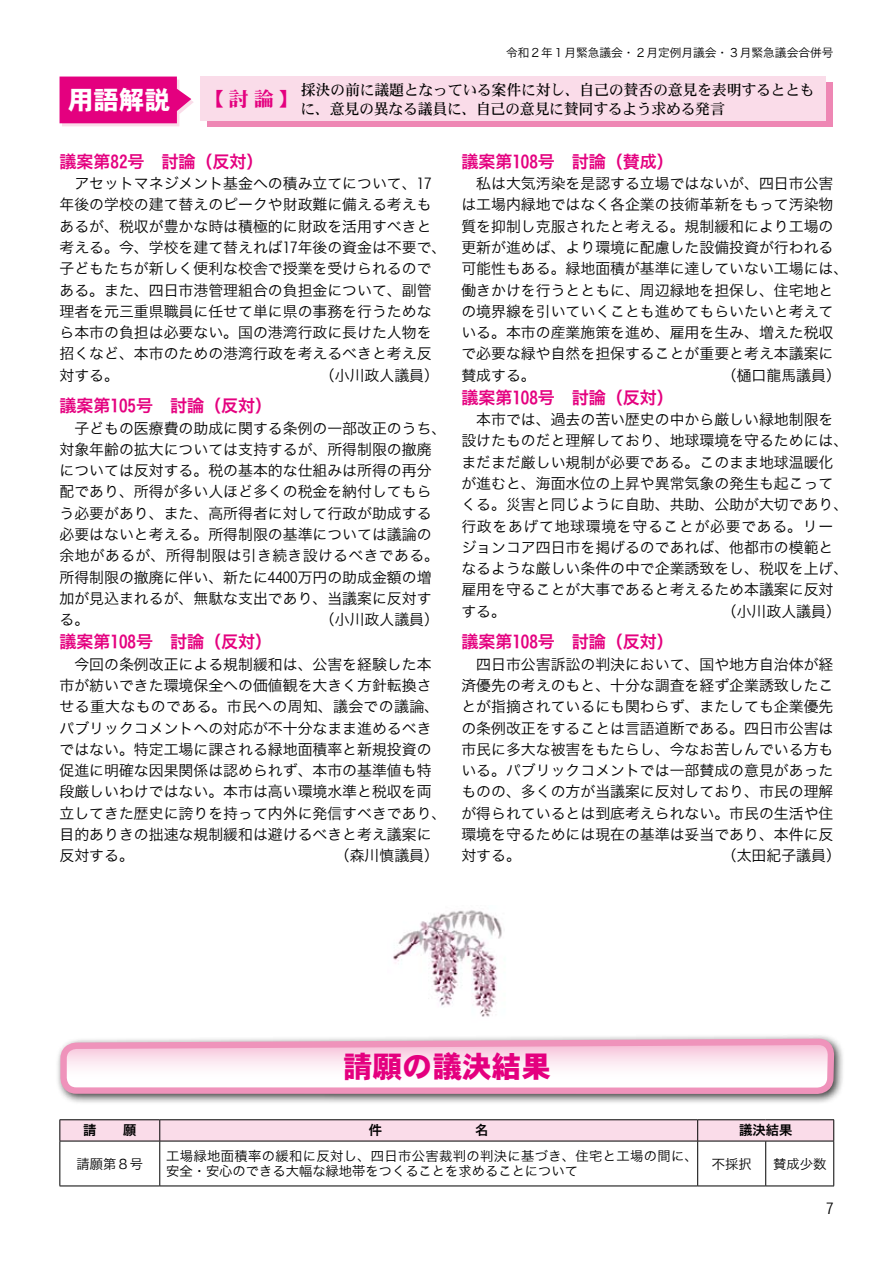
<style>
.page{position:relative;width:893px;height:1263px;background:#fff}
.page>*{position:absolute;margin:0;border:0;box-sizing:border-box;transform-origin:0 0}
.t1{font:29.7px "DFHS Gothic W9 WIN RKSJ H";color:#e4007f}
.t2{font:25.5px "DFHS Gothic W9 WIN RKSJ H";color:#fff}
.t3{font:16.95px "Hiragino Kaku W6 90 ms RKSJ H";color:#e4007f}
.t4{font:14.85px/21.3px "Hiragino Kaku W3 90 ms RKSJ H";color:#000}
.t5{font:14.85px "DFHS Mincho W5 WIN RKSJ H";letter-spacing:-.015em;color:#000}
.t6{font:13.35px/14.9px "Hiragino Kaku W3 90 ms RKSJ H";letter-spacing:.03em;color:#000}
.t7{font:13.35px "Hiragino Kaku W3 90 ms RKSJ H";color:#000}
.t8{font:13.35px "Hiragino Kaku W6 90 ms RKSJ H";color:#000}
.t9{font:11.7px "Hiragino Kaku W3 90 ms RKSJ H";color:#000}
</style>
<div class="page">
<div style="left:207px;top:82px;width:625px;height:45px;background:#ee87b4"></div>
<div style="left:201px;top:77px;width:625px;height:44px;background:#fadce9"></div>
<svg style="left:60px;top:77px;width:134px;height:49px;background:#e72490"></svg>
<hr style="left:60px;top:1119px;width:100px;height:1px;background:#000">
<hr style="left:160px;top:1119px;width:538px;height:1px;background:#000">
<hr style="left:698px;top:1119px;width:68px;height:1px;background:#000">
<hr style="left:766px;top:1119px;width:68px;height:1px;background:#000">
<svg style="left:60px;top:1120px;width:774px;height:21px;background:#f0d3e0"></svg>
<hr style="left:60px;top:1141px;width:100px;height:1px;background:#000">
<hr style="left:60px;top:1141px;width:1px;height:44px;background:#000">
<hr style="left:160px;top:1141px;width:538px;height:1px;background:#000">
<hr style="left:159px;top:1141px;width:1px;height:44px;background:#000">
<hr style="left:698px;top:1141px;width:68px;height:1px;background:#000">
<hr style="left:697px;top:1141px;width:1px;height:44px;background:#000">
<hr style="left:766px;top:1141px;width:68px;height:1px;background:#000">
<hr style="left:765px;top:1141px;width:1px;height:44px;background:#000">
<hr style="left:833px;top:1141px;width:1px;height:44px;background:#000">
<hr style="left:60px;top:1185px;width:100px;height:1px;background:#000">
<hr style="left:160px;top:1185px;width:538px;height:1px;background:#000">
<hr style="left:698px;top:1185px;width:68px;height:1px;background:#000">
<hr style="left:766px;top:1185px;width:68px;height:1px;background:#000">
<div style="left:55px;top:1033px;width:797px;height:78px;background:#000;opacity:.75"></div>
<svg style="left:57px;top:910px;width:780px;height:187px"></svg>
<p class="t9" style="left:506px;top:47px;width:329px">令和２年１月緊急議会・２月定例月議会・３月緊急議会合併号</p>
<p class="t5" style="left:301px;top:82px;width:515px">採決の前に議題となっている案件に対し、自己の賛否の意見を表明するととも</p>
<h2 class="t2" style="left:68px;top:87px;width:104px">用語解説</h2>
<p class="t5" style="left:203px;top:101px;width:523px"><sup>【討論】</sup>に、意見の異なる議員に、自己の意見に賛同するよう求める発言</p>
<p class="t3" style="left:60px;top:153px;width:206px">議案第82号　討論（反対）</p>
<p class="t4" style="left:60px;top:173px;width:388px">　アセットマネジメント基金への積み立てについて、17年後の学校の建て替えのピークや財政難に備える考えもあるが、税収が豊かな時は積極的に財政を活用すべきと考える。今、学校を建て替えれば17年後の資金は不要で、子どもたちが新しく便利な校舎で授業を受けられるのである。また、四日市港管理組合の負担金について、副管理者を元三重県職員に任せて単に県の事務を行うためなら本市の負担は必要ない。国の港湾行政に長けた人物を招くなど、本市のための港湾行政を考えるべきと考え反対する。</p>
<p class="t4" style="left:320px;top:365px;width:121px">（小川政人議員）</p>
<p class="t3" style="left:60px;top:397px;width:214px">議案第105号　討論（反対）</p>
<p class="t4" style="left:60px;top:418px;width:388px">　子どもの医療費の助成に関する条例の一部改正のうち、対象年齢の拡大については支持するが、所得制限の撤廃については反対する。税の基本的な仕組みは所得の再分配であり、所得が多い人ほど多くの税金を納付してもらう必要があり、また、高所得者に対して行政が助成する必要はないと考える。所得制限の基準については議論の余地があるが、所得制限は引き続き設けるべきである。所得制限の撤廃に伴い、新たに4400万円の助成金額の増加が見込まれるが、無駄な支出であり、当議案に反対する。</p>
<p class="t4" style="left:320px;top:609px;width:121px">（小川政人議員）</p>
<p class="t3" style="left:60px;top:633px;width:214px">議案第108号　討論（反対）</p>
<p class="t4" style="left:60px;top:654px;width:388px">　今回の条例改正による規制緩和は、公害を経験した本市が紡いできた環境保全への価値観を大きく方針転換させる重大なものである。市民への周知、議会での議論、パブリックコメントへの対応が不十分なまま進めるべきではない。特定工場に課される緑地面積率と新規投資の促進に明確な因果関係は認められず、本市の基準値も特段厳しいわけではない。本市は高い環境水準と税収を両立してきた歴史に誇りを持って内外に発信すべきであり、目的ありきの拙速な規制緩和は避けるべきと考え議案に反対する。</p>
<p class="t4" style="left:335px;top:845px;width:106px">（森川慎議員）</p>
<p class="t3" style="left:461px;top:153px;width:214px">議案第108号　討論（賛成）</p>
<p class="t4" style="left:461px;top:173px;width:388px">　私は大気汚染を是認する立場ではないが、四日市公害は工場内緑地ではなく各企業の技術革新をもって汚染物質を抑制し克服されたと考える。規制緩和により工場の更新が進めば、より環境に配慮した設備投資が行われる可能性もある。緑地面積が基準に達していない工場には、働きかけを行うとともに、周辺緑地を担保し、住宅地との境界線を引いていくことも進めてもらいたいと考えている。本市の産業施策を進め、雇用を生み、増えた税収で必要な緑や自然を担保することが重要と考え本議案に賛成する。</p>
<p class="t4" style="left:722px;top:365px;width:121px">（樋口龍馬議員）</p>
<p class="t3" style="left:461px;top:389px;width:214px">議案第108号　討論（反対）</p>
<p class="t4" style="left:461px;top:409px;width:388px">　本市では、過去の苦い歴史の中から厳しい緑地制限を設けたものだと理解しており、地球環境を守るためには、まだまだ厳しい規制が必要である。このまま地球温暖化が進むと、海面水位の上昇や異常気象の発生も起こってくる。災害と同じように自助、共助、公助が大切であり、行政をあげて地球環境を守ることが必要である。リージョンコア四日市を掲げるのであれば、他都市の模範となるような厳しい条件の中で企業誘致をし、税収を上げ、雇用を守ることが大事であると考えるため本議案に反対する。</p>
<p class="t4" style="left:722px;top:601px;width:121px">（小川政人議員）</p>
<p class="t3" style="left:461px;top:633px;width:214px">議案第108号　討論（反対）</p>
<p class="t4" style="left:461px;top:654px;width:374px;text-align:justify">　四日市公害訴訟の判決において、国や地方自治体が経済優先の考えのもと、十分な調査を経ず企業誘致したことが指摘されているにも関わらず、またしても企業優先の条例改正をすることは言語道断である。四日市公害は市民に多大な被害をもたらし、今なお苦しんでいる方もいる。パブリックコメントでは一部賛成の意見があったものの、多くの方が当議案に反対しており、市民の理解が得られているとは到底考えられない。市民の生活や住環境を守るためには現在の基準は妥当であり、本件に反対する。</p>
<p class="t4" style="left:722px;top:845px;width:121px">（太田紀子議員）</p>
<h1 class="t1" style="left:343px;top:1052px;width:210px">請願の議決結果</h1>
<p class="t8" style="left:83px;top:1124px;width:55px">請　　願</p>
<p class="t8" style="left:739px;top:1124px;width:55px">議決結果</p>
<p class="t7" style="left:77px;top:1157px;width:68px">請願第８号</p>
<p class="t6" style="left:166px;top:1149px;width:533px">工場緑地面積率の緩和に反対し、四日市公害裁判の判決に基づき、住宅と工場の間に、安全・安心のできる大幅な緑地帯をつくることを求めることについて</p>
<p class="t7" style="left:712px;top:1157px;width:41px">不採択</p>
<p class="t7" style="left:773px;top:1157px;width:55px">賛成少数</p>
<p class="t4" style="left:826px;top:1199px;width:9px">7</p>
</div>
